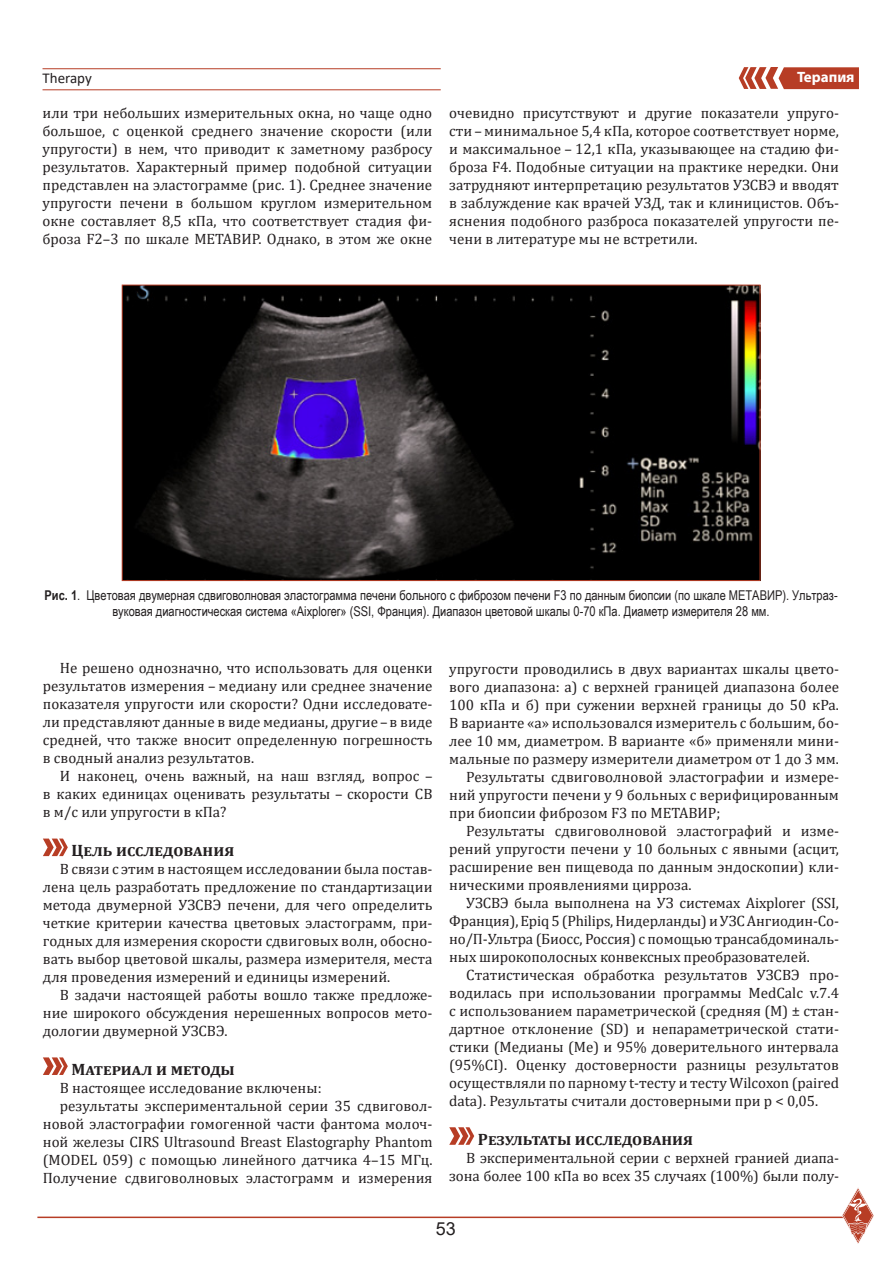
<style>
.page{position:relative;width:893px;height:1263px;background:#fff}
.page>*{position:absolute;margin:0;border:0;box-sizing:border-box;transform-origin:0 0}
.t1{font:18px "Arial";color:#231f20}
.t2{font:700 16.5px "Cambria";color:#231f20}
.t3{font:700 16.5px "Cambria";letter-spacing:.025em;color:#231f20}
.t4{font:15px/18px "Cambria";color:#231f20;text-align:justify}
.t5{font:15px "Calibri";color:#231f20}
.t6{font:700 15px "Myriad Pro";color:#fff}
.t7{font:13.5px/16.2px "Arial Narrow";color:#231f20;text-align:center}
.s1{font-weight:700}
</style>
<div class="page">
<svg style="left:739px;top:67px;width:120px;height:22px;background:#c25b47"></svg>
<hr style="left:43px;top:89px;width:398px;height:1px;background:#b73d25">
<hr style="left:43px;top:68px;width:398px;height:1px;background:#b73d25">
<hr style="left:37px;top:1216px;width:810px;height:2px;background:#b73d25">
<svg style="left:842px;top:1187px;width:32px;height:57px"></svg>
<img style="left:124px;top:287px;width:634px;height:292px">
<svg style="left:43px;top:838px;width:25px;height:18px"></svg>
<svg style="left:43px;top:1057px;width:25px;height:18px"></svg>
<svg style="left:449px;top:1127px;width:25px;height:18px"></svg>
<p class="t5" style="left:43px;top:68px;width:51px">Therapy</p>
<p class="t6" style="left:797px;top:67px;width:59px">Терапия</p>
<p class="t4" style="left:43px;top:104px;width:391px">или три небольших измерительных окна, но чаще одно большое, с оценкой среднего значение скорости (или упругости) в нем, что приводит к заметному разбросу результатов. Характерный пример подобной ситуации представлен на эластограмме (рис. 1). Среднее значение упругости печени в большом круглом измерительном окне составляет 8,5 кПа, что соответствует стадия фи&shy;броза F2–3 по шкале МЕТАВИР. Однако, в этом же окне</p>
<p class="t4" style="left:449px;top:104px;width:391px">очевидно присутствуют и другие показатели упруго&shy;сти–минимальное 5,4 кПа, которое соответствует норме, и максимальное – 12,1 кПа, указывающее на стадию фи&shy;броза F4. Подобные ситуации на практике нередки. Они затрудняют интерпретацию результатов УЗСВЭ и вводят в заблуждение как врачей УЗД, так и клиницистов. Объ&shy;яснения подобного разброса показателей упругости пе&shy;чени в литературе мы не встретили.</p>
<p class="t7" style="left:45px;top:587px;width:795px"><span class="s1">Рис. 1</span>. Цветовая двумерная сдвиговолновая эластограмма печени больного с фиброзом печени F3 по данным биопсии (по шкале МЕТАВИР). Ультраз&shy;вуковая диагностическая система «Aixplorer» (SSI, Франция). Диапазон цветовой шкалы 0-70 кПа. Диаметр измерителя 28 мм.</p>
<p class="t4" style="left:43px;top:659px;width:391px;text-indent:17px">Не решено однозначно, что использовать для оценки результатов измерения – медиану или среднее значение показателя упругости или скорости? Одни исследовате&shy;ли представляют данные в виде медианы, другие – в виде средней, что также вносит определенную погрешность в сводный анализ результатов.</p>
<p class="t4" style="left:43px;top:767px;width:391px;text-indent:17px">И наконец, очень важный, на наш взгляд, вопрос – в каких единицах оценивать результаты – скорости СВ в м/с или упругости в кПа?</p>
<p class="t3" style="left:71px;top:839px;width:164px">Цель исследования</p>
<p class="t4" style="left:43px;top:860px;width:391px;text-indent:17px">В связи с этим в настоящем исследовании была постав&shy;лена цель разработать предложение по стандартизации метода двумерной УЗСВЭ печени, для чего определить четкие критерии качества цветовых эластограмм, при&shy;годных для измерения скорости сдвиговых волн, обосно&shy;вать выбор цветовой шкалы, размера измерителя, места для проведения измерений и единицы измерений.</p>
<p class="t4" style="left:43px;top:986px;width:391px;text-indent:17px">В задачи настоящей работы вошло также предложе&shy;ние широкого обсуждения нерешенных вопросов мето&shy;дологии двумерной УЗСВЭ.</p>
<p class="t2" style="left:71px;top:1058px;width:165px">Материал и методы</p>
<p class="t4" style="left:60px;top:1079px;width:263px">В настоящее исследование включены:</p>
<p class="t4" style="left:60px;top:1097px;width:374px">результаты экспериментальной серии 35 сдвиговол-</p>
<p class="t4" style="left:43px;top:1115px;width:391px">новой эластографии гомогенной части фантома молоч-</p>
<p class="t4" style="left:43px;top:1133px;width:391px">ной железы CIRS Ultrasound Breast Elastography Phantom</p>
<p class="t4" style="left:43px;top:1151px;width:391px">(MODEL 059) с помощью линейного датчика 4–15 МГц.</p>
<p class="t4" style="left:43px;top:1169px;width:391px">Получение сдвиговолновых эластограмм и измерения</p>
<p class="t4" style="left:449px;top:660px;width:391px">упругости проводились в двух вариантах шкалы цвето-</p>
<p class="t4" style="left:449px;top:678px;width:391px">вого диапазона: а) с верхней границей диапазона более</p>
<p class="t4" style="left:449px;top:696px;width:391px">100 кПа и б) при сужении верхней границы до 50 кРа.</p>
<p class="t4" style="left:449px;top:714px;width:391px">В варианте «а» использовался измеритель с большим, бо-</p>
<p class="t4" style="left:449px;top:732px;width:391px">лее 10 мм, диаметром. В варианте «б» применяли мини-</p>
<p class="t4" style="left:449px;top:750px;width:391px">мальные по размеру измерители диаметром от 1 до 3 мм.</p>
<p class="t4" style="left:466px;top:768px;width:374px">Результаты сдвиговолновой эластографии и измере-</p>
<p class="t4" style="left:449px;top:786px;width:391px">ний упругости печени у 9 больных с верифицированным</p>
<p class="t4" style="left:449px;top:804px;width:273px">при биопсии фиброзом F3 по МЕТАВИР;</p>
<p class="t4" style="left:466px;top:822px;width:374px">Результаты сдвиговолновой эластографий и изме-</p>
<p class="t4" style="left:449px;top:840px;width:391px">рений упругости печени у 10 больных с явными (асцит,</p>
<p class="t4" style="left:449px;top:858px;width:391px">расширение вен пищевода по данным эндоскопии) кли-</p>
<p class="t4" style="left:449px;top:876px;width:244px">ническими проявлениями цирроза.</p>
<p class="t4" style="left:466px;top:894px;width:374px">УЗСВЭ была выполнена на УЗ системах Aixplorer (SSI,</p>
<p class="t4" style="left:449px;top:912px;width:391px">Франция), Epiq 5 (Philips, Нидерланды) и УЗС Ангиодин-Со-</p>
<p class="t4" style="left:449px;top:930px;width:391px">но/П-Ультра (Биосс, Россия) с помощью трансабдоминаль-</p>
<p class="t4" style="left:449px;top:948px;width:362px">ных широкополосных конвексных преобразователей.</p>
<p class="t4" style="left:466px;top:966px;width:374px">Статистическая обработка результатов УЗСВЭ про-</p>
<p class="t4" style="left:449px;top:984px;width:391px">водилась при использовании программы MedCalc v.7.4</p>
<p class="t4" style="left:449px;top:1002px;width:391px">с использованием параметрической (средняя (М) ± стан-</p>
<p class="t4" style="left:449px;top:1020px;width:391px">дартное отклонение (SD) и непараметрической стати-</p>
<p class="t4" style="left:449px;top:1038px;width:391px">стики (Медианы (Ме) и 95% доверительного интервала</p>
<p class="t4" style="left:449px;top:1056px;width:391px">(95%CI). Оценку достоверности разницы результатов</p>
<p class="t4" style="left:449px;top:1074px;width:391px">осуществляли по парному t-тесту и тесту Wilcoxon (paired</p>
<p class="t4" style="left:449px;top:1092px;width:370px">data). Результаты считали достоверными при p &lt; 0,05.</p>
<p class="t2" style="left:478px;top:1127px;width:216px">Результаты исследования</p>
<p class="t4" style="left:449px;top:1148px;width:391px;text-align:right">В экспериментальной серии с верхней гранией диапа&shy;зона более 100 кПа во всех 35 случаях (100%) были полу-</p>
<p class="t1" style="left:436px;top:1216px;width:22px">53</p>
</div>
